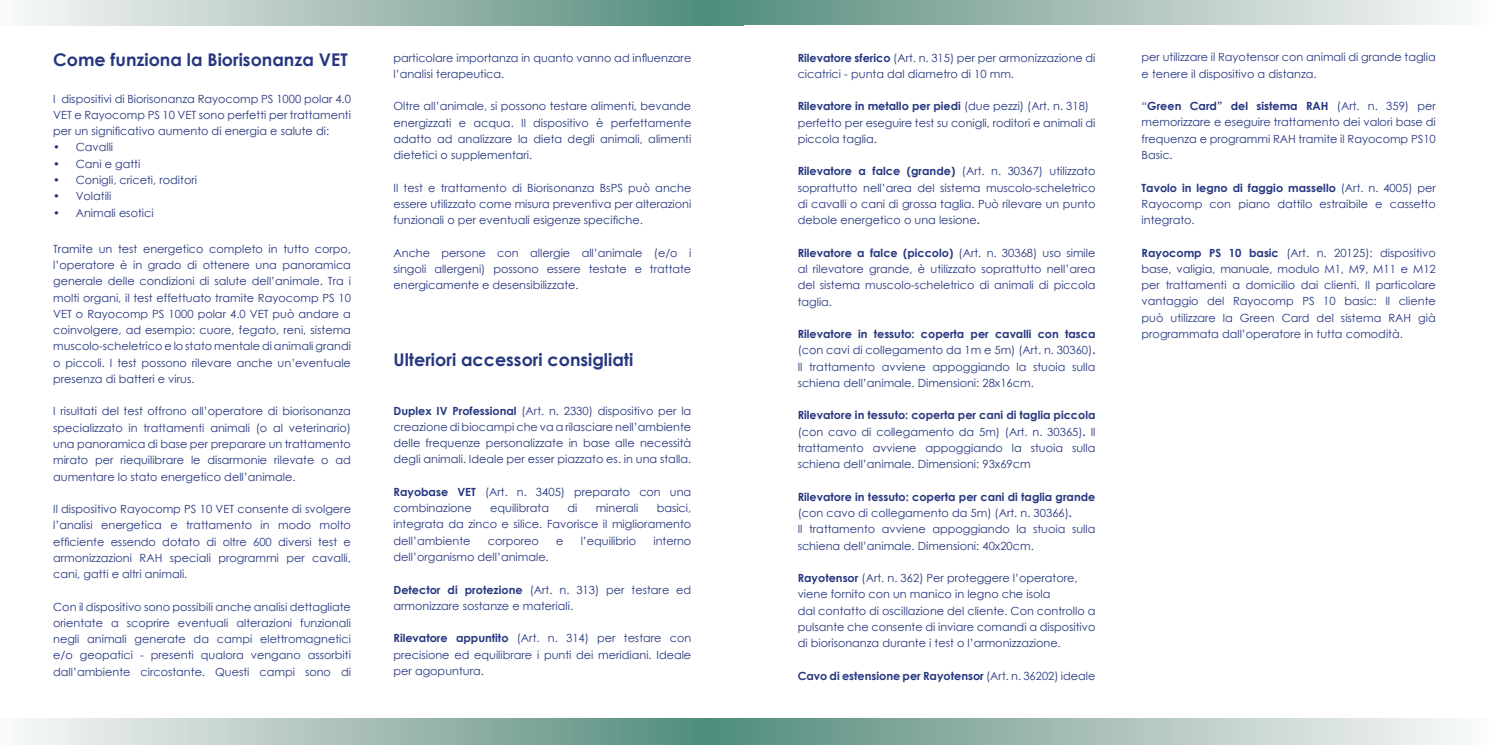
<style>
.page{position:relative;width:1489px;height:745px;background:#fff}
.page>*{position:absolute;margin:0;border:0;box-sizing:border-box;transform-origin:0 0}
.t1{font:700 43.75px/52.5px "Century Gothic";color:#283583;text-align:center}
.t2{font:700 17.5px "Century Gothic";color:#263780}
.t3{font:11.25px/16.2px "Century Gothic";color:#263780;text-align:justify}
.t4{font:700 11.25px "Century Gothic";color:#263780}
.s1{font-weight:700}
.s2{font-weight:400}
</style>
<div class="page">
<svg style="left:25px;top:718px;width:1435px;height:26px;background:#a5bfb7"></svg>
<svg style="left:25px;top:0;width:1435px;height:26px;background:#a6c0b9"></svg>
<h2 class="t2" style="left:53px;top:47px;width:296px">Come funziona la Biorisonanza VET</h2>
<p class="t3" style="left:53px;top:90px;width:299px">I dispositivi di Biorisonanza Rayocomp PS 1000 polar 4.0<br>VET e Rayocomp PS 10 VET sono perfetti per trattamenti per un significativo aumento di energia e salute di:</p>
<p class="t3" style="left:53px;top:139px;width:61px">• Cavalli</p>
<p class="t3" style="left:53px;top:155px;width:89px">• Cani e gatti</p>
<p class="t3" style="left:53px;top:171px;width:145px">• Conigli, criceti, roditori</p>
<p class="t3" style="left:53px;top:188px;width:60px">• Volatili</p>
<p class="t3" style="left:53px;top:204px;width:102px">• Animali esotici</p>
<p class="t3" style="left:53px;top:240px;width:299px">Tramite un test energetico completo in tutto corpo, l’operatore è in grado di ottenere una panoramica generale delle condizioni di salute dell’animale. Tra i molti organi, il test effettuato tramite Rayocomp PS 10<br>VET o Rayocomp PS 1000 polar 4.0 VET può andare a coinvolgere, ad esempio: cuore, fegato, reni, sistema muscolo-scheletrico e lo stato mentale di animali grandi o piccoli. I test possono rilevare anche un’eventuale presenza di batteri e virus.</p>
<p class="t3" style="left:53px;top:403px;width:299px">I risultati del test offrono all’operatore di biorisonanza specializzato in trattamenti animali (o al veterinario) una panoramica di base per preparare un trattamento mirato per riequilibrare le disarmonie rilevate o ad aumentare lo stato energetico dell’animale.</p>
<p class="t3" style="left:53px;top:500px;width:299px">Il dispositivo Rayocomp PS 10 VET consente di svolgere l’analisi energetica e trattamento in modo molto efficiente essendo dotato di oltre 600 diversi test e armonizzazioni RAH speciali programmi per cavalli, cani, gatti e altri animali.</p>
<p class="t3" style="left:53px;top:598px;width:299px">Con il dispositivo sono possibili anche analisi dettagliate orientate a scoprire eventuali alterazioni funzionali negli animali generate da campi elettromagnetici e/o geopatici - presenti qualora vengano assorbiti dall’ambiente circostante. Questi campi sono di</p>
<p class="t3" style="left:393px;top:49px;width:299px">particolare importanza in quanto vanno ad influenzare l’analisi terapeutica.</p>
<p class="t3" style="left:393px;top:98px;width:299px">Oltre all’animale, si possono testare alimenti, bevande energizzati e acqua. Il dispositivo è perfettamente adatto ad analizzare la dieta degli animali, alimenti dietetici o supplementari.</p>
<p class="t3" style="left:393px;top:179px;width:299px">Il test e trattamento di Biorisonanza BsPS può anche essere utilizzato come misura preventiva per alterazioni funzionali o per eventuali esigenze specifiche.</p>
<p class="t3" style="left:393px;top:244px;width:299px">Anche persone con allergie all’animale (e/o i singoli allergeni) possono essere testate e trattate energicamente e desensibilizzate.</p>
<h2 class="t2" style="left:393px;top:346px;width:241px">Ulteriori accessori consigliati</h2>
<p class="t3" style="left:393px;top:402px;width:299px"><span class="s1">Duplex IV Professional</span> (Art. n. 2330) dispositivo per la creazione di biocampi che va a rilasciare nell’ambiente delle frequenze personalizzate in base alle necessità degli animali. Ideale per esser piazzato es. in una stalla.</p>
<p class="t3" style="left:393px;top:483px;width:299px"><span class="s1">Rayobase VET</span> (Art. n. 3405) preparato con una combinazione</p>
<p class="t3" style="left:393px;top:499px;width:299px;text-indent:263px">basici, integrata da zinco e silice. Favorisce il miglioramento dell’ambiente</p>
<p class="t3" style="left:490px;top:499px;width:60px">equilibrata</p>
<p class="t3" style="left:567px;top:499px;width:11px">di</p>
<p class="t3" style="left:595px;top:499px;width:44px">minerali</p>
<p class="t3" style="left:487px;top:532px;width:53px">corporeo</p>
<p class="t3" style="left:556px;top:532px;width:9px">e</p>
<p class="t3" style="left:580px;top:532px;width:57px">l’equilibrio</p>
<p class="t3" style="left:653px;top:532px;width:39px">interno</p>
<p class="t3" style="left:393px;top:548px;width:157px">dell’organismo dell’animale.</p>
<p class="t3" style="left:393px;top:580px;width:299px"><span class="s1">Detector di protezione</span> (Art. n. 313) per testare ed armonizzare sostanze e materiali.</p>
<p class="t3" style="left:393px;top:629px;width:299px"><span class="s1">Rilevatore appuntito</span> (Art. n. 314) per testare con precisione ed equilibrare i punti dei meridiani. Ideale per agopuntura.</p>
<p class="t3" style="left:1141px;top:49px;width:296px">per utilizzare il Rayotensor con animali di grande taglia e tenere il dispositivo a distanza.</p>
<p class="t3" style="left:1141px;top:98px;width:296px">“<span class="s1">Green Card” del sistema RAH</span> (Art. n. 359) per memorizzare e eseguire trattamento dei valori base di frequenza e programmi RAH tramite il Rayocomp PS10<br>Basic.</p>
<p class="t3" style="left:1141px;top:179px;width:296px"><span class="s1">Tavolo in legno di faggio massello</span> (Art. n. 4005) per Rayocomp con piano dattilo estraibile e cassetto integrato.</p>
<p class="t3" style="left:1141px;top:244px;width:296px"><span class="s1">Rayocomp PS 10 basic</span> (Art. n. 20125): dispositivo base, valigia, manuale, modulo M1, M9, M11 e M12 per trattamenti a domicilio dai clienti. Il particolare vantaggio del Rayocomp PS 10 basic: Il cliente può utilizzare la Green Card del sistema RAH già programmata dall’operatore in tutta comodità.</p>
<p class="t3" style="left:797px;top:49px;width:299px"><span class="s1">Rilevatore sferico</span> (Art. n. 315) per per armonizzazione di cicatrici - punta dal diametro di 10 mm.</p>
<p class="t3" style="left:797px;top:98px;width:299px;text-align:left"><span class="s1">Rilevatore in metallo per piedi</span> (due pezzi) (Art. n. 318) perfetto per eseguire test su conigli, roditori e animali di piccola taglia.</p>
<p class="t3" style="left:797px;top:163px;width:299px"><span class="s1">Rilevatore a falce (grande)</span> (Art. n. 30367) utilizzato soprattutto nell’area del sistema muscolo-scheletrico di cavalli o cani di grossa taglia. Può rilevare un punto debole energetico o una lesione<span class="s1">.</span></p>
<p class="t3" style="left:797px;top:244px;width:299px"><span class="s1">Rilevatore a falce (piccolo)</span> (Art. n. 30368) uso simile al rilevatore grande, è utilizzato soprattutto nell’area del sistema muscolo-scheletrico di animali di piccola taglia.</p>
<p class="t3" style="left:797px;top:325px;width:299px"><span class="s1">Rilevatore in tessuto: coperta per cavalli con tasca </span>(con cavi di collegamento da 1m e 5m) (Art. n. 30360)<span class="s1">.<br></span>Il trattamento avviene appoggiando la stuoia sulla schiena dell’animale. Dimensioni: 28x16cm.</p>
<p class="t3" style="left:797px;top:407px;width:299px"><span class="s1">Rilevatore in tessuto: coperta per cani di taglia piccola </span>(con cavo di collegamento da 5m) (Art. n. 30365)<span class="s1">.</span> Il trattamento avviene appoggiando la stuoia sulla schiena dell’animale. Dimensioni: 93x69cm</p>
<p class="t3" style="left:797px;top:488px;width:299px;text-align:left"><span class="s1">Rilevatore in tessuto: coperta per cani di taglia grande </span>(con cavo di collegamento da 5m) (Art. n. 30366)<span class="s1">.<br></span>Il trattamento avviene appoggiando la stuoia sulla schiena dell’animale. Dimensioni: 40x20cm.</p>
<p class="t3" style="left:797px;top:569px;width:299px;text-align:left"><span class="s1">Rayotensor</span> (Art. n. 362) Per proteggere l’operatore, viene fornito con un manico in legno che isola<br>dal contatto di oscillazione del cliente. Con controllo a pulsante che consente di inviare comandi a dispositivo di biorisonanza durante i test o l’armonizzazione.</p>
<p class="t4" style="left:797px;top:666px;width:299px">Cavo di estensione per Rayotensor <span class="s2">(Art. n. 36202) ideale</span></p>
<h1 class="t1" style="left:989px;top:42px;width:257px">NewBio S.r.l.<br>Chi siamo</h1>
</div>
